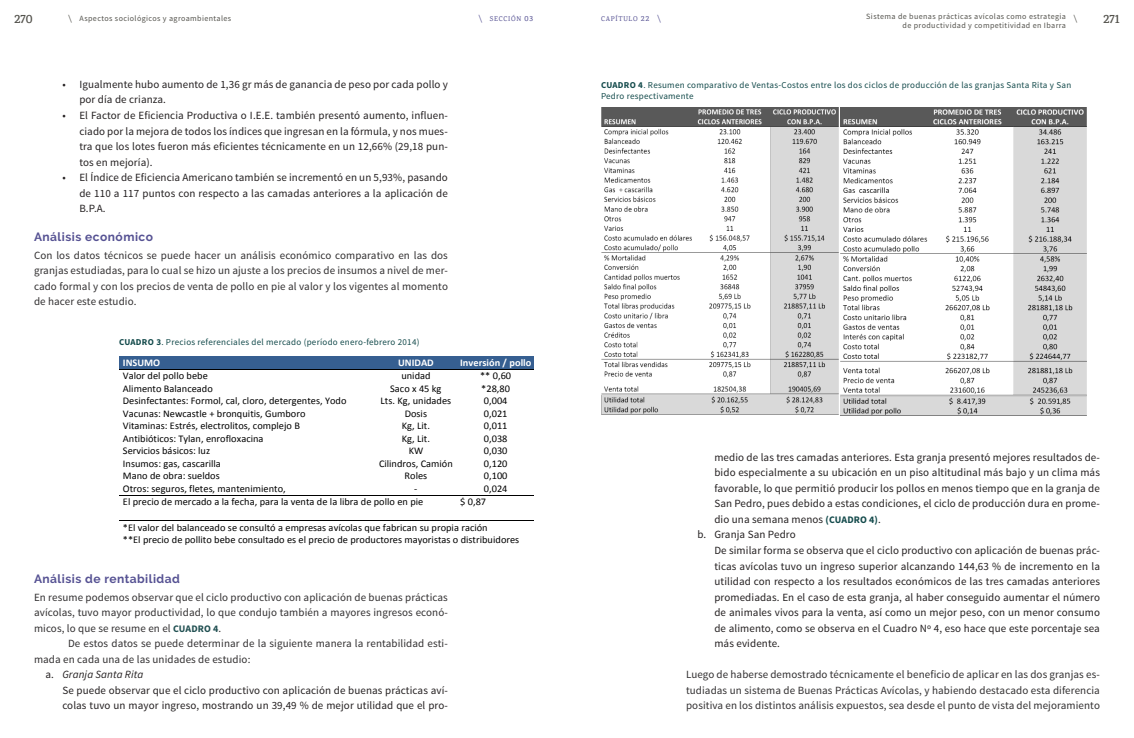
<style>
.page{position:relative;width:1134px;height:738px;background:#fff}
.page>*{position:absolute;margin:0;border:0;box-sizing:border-box;transform-origin:0 0}
.t1{font:600 13px "Karma";color:#53524c}
.t2{font:700 12px "Raleway";letter-spacing:.04em;color:#565293}
.t3{font:11px/15.5px "Source Sans Pro";letter-spacing:.01em;color:#231f20;text-align:justify}
.t4{font:11px/15.5px "Source Sans Pro";letter-spacing:.01em;color:#312f30;text-align:justify}
.t5{font:italic 11px "Source Sans Pro";letter-spacing:.01em;color:#231f20}
.t6{font:10.2px/12.5px "Calibri";color:#000}
.t7{font:700 10.2px "Calibri";color:#fff}
.t8{font:300 10px "Roboto";color:#53524c}
.t9{font:9px/11px "Source Sans Pro";letter-spacing:.03em;color:#134a4b}
.t10{font:8px/9px "Source Sans Pro";letter-spacing:.05em;color:#53524c;text-align:right}
.t11{font:500 7px "Karma";letter-spacing:.1em;color:#565293}
.s1{font-family:"Roboto";font-weight:300;font-size:10px}
.s2{font-size:8px}
.s3{font-weight:700}
.s4{font-weight:700;font-size:10px;color:#204f51}
.s5{font-style:normal}
.s6{font-weight:700;font-size:10px;color:#134a4b}
</style>
<div class="page">
<hr style="left:119px;top:356px;width:4px;height:12px;background:#365f91">
<div style="left:123px;top:356px;width:249px;height:12px;background:#365f91"></div>
<hr style="left:375px;top:356px;width:4px;height:12px;background:#365f91">
<hr style="left:453px;top:356px;width:4px;height:12px;background:#365f91">
<div style="left:379px;top:356px;width:74px;height:12px;background:#365f91"></div>
<hr style="left:456px;top:356px;width:4px;height:12px;background:#365f91">
<svg style="left:531px;top:356px;width:3px;height:12px"></svg>
<div style="left:460px;top:356px;width:71px;height:12px;background:#365f91"></div>
<hr style="left:119px;top:368px;width:256px;height:1px;background:#000">
<svg style="left:372px;top:356px;width:4px;height:13px"></svg>
<hr style="left:376px;top:368px;width:81px;height:1px;background:#000">
<hr style="left:457px;top:368px;width:77px;height:1px;background:#000">
<hr style="left:119px;top:494px;width:256px;height:1px;background:#000">
<hr style="left:376px;top:494px;width:81px;height:1px;background:#000">
<hr style="left:457px;top:494px;width:77px;height:1px;background:#000">
<hr style="left:119px;top:520px;width:338px;height:1px;background:#000">
<hr style="left:457px;top:520px;width:77px;height:1px;background:#000">
<img style="left:601px;top:108px;width:238px;height:306px">
<img style="left:841px;top:108px;width:245px;height:307px">
<p class="t10" style="left:866px;top:12px;width:201px">Sistema de buenas prácticas avícolas como estrategia de productividad y competitividad en Ibarra</p>
<p class="t1" style="left:14px;top:10px;width:20px">270</p>
<p class="t11" style="left:478px;top:14px;width:56px"><span class="s1">\</span> SECCIÓN <span class="s2">03</span></p>
<p class="t11" style="left:601px;top:14px;width:62px">CAPÍTULO <span class="s2">22</span> <span class="s1">\</span></p>
<p class="t1" style="left:1103px;top:10px;width:18px">271</p>
<p class="t10" style="left:68px;top:14px;width:165px"><span class="s1">\</span> Aspectos sociológicos y agroambientales</p>
<p class="t8" style="left:1073px;top:11px;width:5px">\</p>
<p class="t3" style="left:79px;top:77px;width:370px;text-indent:-17px">• Igualmente hubo aumento de 1,36 gr más de ganancia de peso por cada pollo y por día de crianza.</p>
<p class="t3" style="left:79px;top:108px;width:370px;text-indent:-17px">• El Factor de Eficiencia Productiva o I.E.E. también presentó aumento, influen&shy;ciado por la mejora de todos los índices que ingresan en la fórmula, y nos mues&shy;tra que los lotes fueron más eficientes técnicamente en un 12,66% (29,18 pun&shy;tos en mejoría).</p>
<p class="t3" style="left:79px;top:170px;width:370px;text-indent:-17px">• El Índice de Eficiencia Americano también se incrementó en un 5,93%, pasando de 110 a 117 puntos con respecto a las camadas anteriores a la aplicación de B.P.A.</p>
<p class="t2" style="left:34px;top:229px;width:120px">Análisis económico</p>
<p class="t4" style="left:34px;top:247px;width:415px">Con los datos técnicos se puede hacer un análisis económico comparativo en las dos granjas estudiadas, para lo cual se hizo un ajuste a los precios de insumos a nivel de mer&shy;cado formal y con los precios de venta de pollo en pie al valor y los vigentes al momento de hacer este estudio.</p>
<p class="t9" style="left:119px;top:337px;width:302px"><span class="s3">CUADRO 3</span>. Precios referenciales del mercado (período enero-febrero 2014)</p>
<p class="t7" style="left:123px;top:356px;width:39px">INSUMO</p>
<p class="t7" style="left:398px;top:356px;width:37px">UNIDAD</p>
<p class="t7" style="left:460px;top:356px;width:73px">Inversión / pollo</p>
<p class="t6" style="left:123px;top:369px;width:86px">Valor del pollo bebe</p>
<p class="t6" style="left:401px;top:369px;width:31px">unidad</p>
<p class="t6" style="left:480px;top:369px;width:32px">** 0,60</p>
<p class="t6" style="left:123px;top:382px;width:91px">Alimento Balanceado</p>
<p class="t6" style="left:390px;top:382px;width:53px">Saco x 45 kg</p>
<p class="t6" style="left:481px;top:382px;width:30px">*28,80</p>
<p class="t6" style="left:123px;top:394px;width:225px">Desinfectantes: Formol, cal, cloro, detergentes, Yodo</p>
<p class="t6" style="left:381px;top:394px;width:72px">Lts. Kg, unidades</p>
<p class="t6" style="left:484px;top:394px;width:25px">0,004</p>
<p class="t6" style="left:123px;top:407px;width:184px">Vacunas: Newcastle + bronquitis, Gumboro</p>
<p class="t6" style="left:405px;top:407px;width:24px">Dosis</p>
<p class="t6" style="left:484px;top:407px;width:25px">0,021</p>
<p class="t6" style="left:123px;top:419px;width:179px">Vitaminas: Estrés, electrolitos, complejo B</p>
<p class="t6" style="left:402px;top:419px;width:30px">Kg, Lit.</p>
<p class="t6" style="left:484px;top:419px;width:25px">0,011</p>
<p class="t6" style="left:123px;top:432px;width:142px">Antibióticos: Tylan, enrofloxacina</p>
<p class="t6" style="left:402px;top:432px;width:30px">Kg, Lit.</p>
<p class="t6" style="left:484px;top:432px;width:25px">0,038</p>
<p class="t6" style="left:123px;top:444px;width:89px">Servicios básicos: luz</p>
<p class="t6" style="left:409px;top:444px;width:16px">KW</p>
<p class="t6" style="left:484px;top:444px;width:25px">0,030</p>
<p class="t6" style="left:123px;top:457px;width:99px">Insumos: gas, cascarilla</p>
<p class="t6" style="left:379px;top:457px;width:75px">Cilindros, Camión</p>
<p class="t6" style="left:484px;top:457px;width:25px">0,120</p>
<p class="t6" style="left:123px;top:469px;width:98px">Mano de obra: sueldos</p>
<p class="t6" style="left:405px;top:469px;width:24px">Roles</p>
<p class="t6" style="left:484px;top:469px;width:25px">0,100</p>
<p class="t6" style="left:123px;top:482px;width:164px">Otros: seguros, fletes, mantenimiento,</p>
<p class="t6" style="left:414px;top:482px;width:5px">-</p>
<p class="t6" style="left:484px;top:482px;width:25px">0,024</p>
<p class="t6" style="left:123px;top:495px;width:302px">El precio de mercado a la fecha, para la venta de la libra de pollo en pie</p>
<p class="t6" style="left:460px;top:495px;width:27px">$ 0,87</p>
<p class="t6" style="left:123px;top:520px;width:398px">*El valor del balanceado se consultó a empresas avícolas que fabrican su propia ración<br>**El precio de pollito bebe consultado es el precio de productores mayoristas o distribuidores</p>
<p class="t2" style="left:34px;top:571px;width:147px">Análisis de rentabilidad</p>
<p class="t4" style="left:34px;top:589px;width:415px">En resume podemos observar que el ciclo productivo con aplicación de buenas prácticas avícolas, tuvo mayor productividad, lo que condujo también a mayores ingresos econó&shy;micos, lo que se resume en el <span class="s4">CUADRO 4</span>.</p>
<p class="t4" style="left:68px;top:635px;width:381px">De estos datos se puede determinar de la siguiente manera la rentabilidad esti-</p>
<p class="t4" style="left:34px;top:651px;width:218px">mada en cada una de las unidades de estudio:</p>
<p class="t5" style="left:45px;top:667px;width:99px"><span class="s5">a.</span> Granja Santa Rita</p>
<p class="t3" style="left:62px;top:682px;width:387px">Se puede observar que el ciclo productivo con aplicación de buenas prácticas aví-</p>
<p class="t3" style="left:62px;top:697px;width:387px">colas tuvo un mayor ingreso, mostrando un 39,49 % de mejor utilidad que el pro-</p>
<p class="t9" style="left:601px;top:80px;width:472px"><span class="s3">CUADRO 4</span>. Resumen comparativo de Ventas-Costos entre los dos ciclos de producción de las granjas Santa Rita y San<br>Pedro respectivamente</p>
<p class="t3" style="left:714px;top:449px;width:387px">medio de las tres camadas anteriores. Esta granja presentó mejores resultados de-</p>
<p class="t3" style="left:714px;top:464px;width:387px">bido especialmente a su ubicación en un piso altitudinal más bajo y un clima más</p>
<p class="t3" style="left:714px;top:480px;width:387px">favorable, lo que permitió producir los pollos en menos tiempo que en la granja de</p>
<p class="t3" style="left:714px;top:495px;width:387px">San Pedro, pues debido a estas condiciones, el ciclo de producción dura en prome-</p>
<p class="t3" style="left:714px;top:511px;width:168px">dio una semana menos <span class="s6">(CUADRO 4)</span>.</p>
<p class="t3" style="left:697px;top:527px;width:100px">b. Granja San Pedro</p>
<p class="t3" style="left:714px;top:542px;width:387px">De similar forma se observa que el ciclo productivo con aplicación de buenas prác-</p>
<p class="t3" style="left:714px;top:558px;width:387px">ticas avícolas tuvo un ingreso superior alcanzando 144,63 % de incremento en la</p>
<p class="t3" style="left:714px;top:573px;width:387px">utilidad con respecto a los resultados económicos de las tres camadas anteriores</p>
<p class="t3" style="left:714px;top:589px;width:387px">promediadas. En el caso de esta granja, al haber conseguido aumentar el número</p>
<p class="t3" style="left:714px;top:604px;width:387px">de animales vivos para la venta, así como un mejor peso, con un menor consumo</p>
<p class="t3" style="left:714px;top:620px;width:387px">de alimento, como se observa en el Cuadro Nº 4, eso hace que este porcentaje sea</p>
<p class="t3" style="left:714px;top:635px;width:67px">más evidente.</p>
<p class="t4" style="left:686px;top:666px;width:415px">Luego de haberse demostrado técnicamente el beneficio de aplicar en las dos granjas es&shy;tudiadas un sistema de Buenas Prácticas Avícolas, y habiendo destacado esta diferencia positiva en los distintos análisis expuestos, sea desde el punto de vista del mejoramiento</p>
</div>
